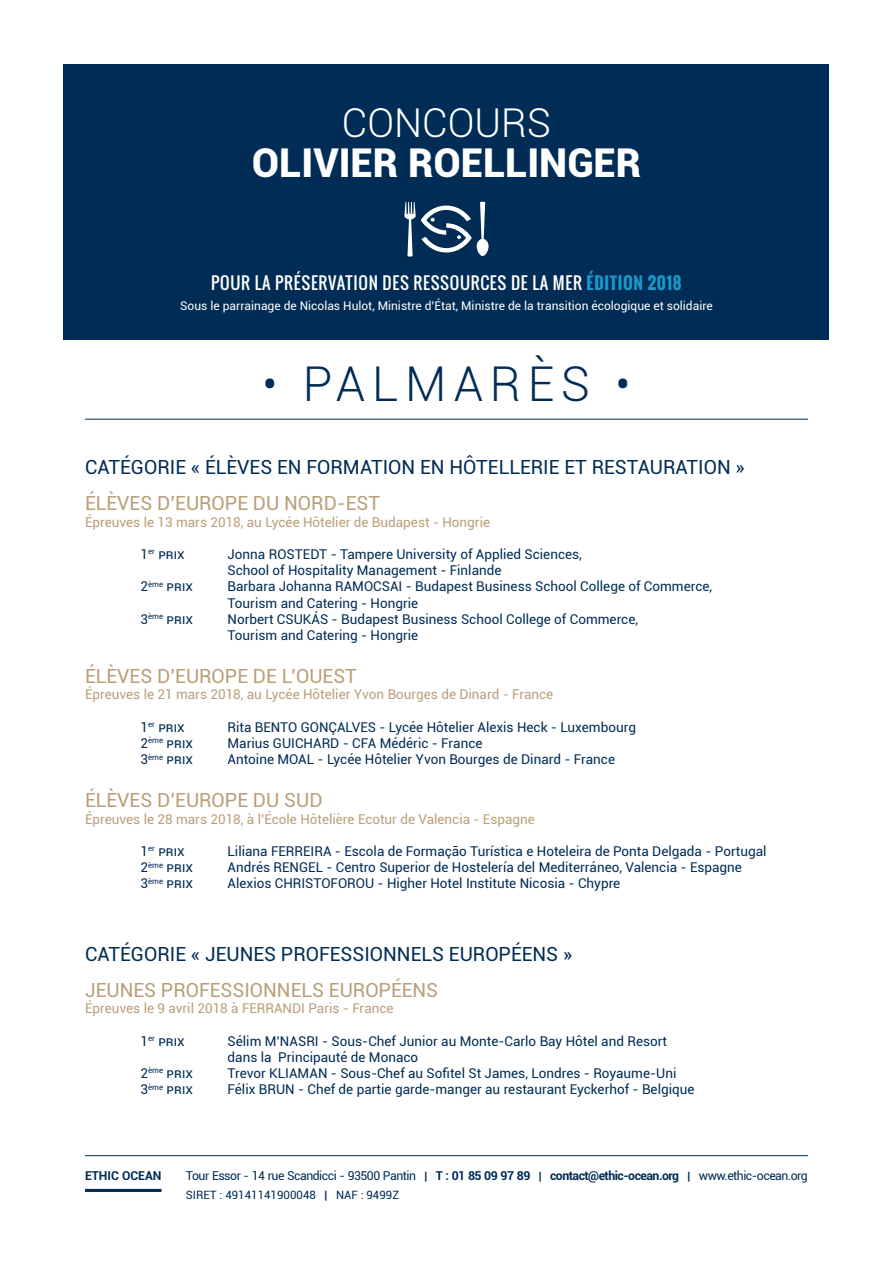
<style>
.page{position:relative;width:893px;height:1263px;background:#fff}
.page>*{position:absolute;margin:0;border:0;box-sizing:border-box;transform-origin:0 0}
.t1{font:300 48px "Roboto";letter-spacing:.14em;color:#002c55}
.t2{font:900 39.75px "Roboto";color:#fff}
.t3{font:300 39.75px "Roboto";color:#fff}
.t4{font:19.5px "Roboto";color:#b99f78}
.t5{font:19.5px "Roboto";color:#002c55}
.t6{font:16.5px "Oswald";letter-spacing:.04em;color:#fff}
.t7{font:13.5px/16.2px "Roboto";color:#002c55}
.t8{font:13.5px "Roboto";color:#b99f78}
.t9{font:12.3px "Roboto";letter-spacing:-.04em;color:#002c55}
.t10{font:700 12.3px "Roboto";color:#002c55}
.t11{font:12px "Roboto";color:#fff}
.t12{font:11.55px "Roboto";color:#002c55}
.s1{font-weight:700;color:#1999ca}
.s2{font-weight:700;font-size:11.55px}
.s3{font-weight:700}
</style>
<div class="page">
<hr style="left:85px;top:419px;width:723px;height:1px;background:#002c55">
<hr style="left:85px;top:1155px;width:723px;height:1px;background:#002c55">
<div style="left:64px;top:64px;width:765px;height:276px;background:#002c55"></div>
<svg style="left:404px;top:202px;width:85px;height:54px"></svg>
<hr style="left:85px;top:1189px;width:77px;height:3px;background:#002c55">
<h2 class="t3" style="left:342px;top:96px;width:211px">CONCOURS</h2>
<h2 class="t2" style="left:252px;top:135px;width:391px">OLIVIER ROELLINGER</h2>
<p class="t6" style="left:211px;top:271px;width:472px">POUR LA PRÉSERVATION DES RESSOURCES DE LA MER <span class="s1">ÉDITION 2018</span></p>
<p class="t11" style="left:180px;top:297px;width:534px">Sous le parrainage de Nicolas Hulot, Ministre d’État, Ministre de la transition écologique et solidaire</p>
<h1 class="t1" style="left:262px;top:350px;width:370px">• PALMARÈS •</h1>
<h3 class="t5" style="left:85px;top:454px;width:661px">CATÉGORIE « ÉLÈVES EN FORMATION EN HÔTELLERIE ET RESTAURATION »</h3>
<h3 class="t4" style="left:85px;top:490px;width:296px">ÉLÈVES D’EUROPE DU NORD-EST</h3>
<p class="t8" style="left:85px;top:512px;width:407px">Épreuves le 13 mars 2018, au Lycée Hôtelier de Budapest - Hongrie</p>
<p class="t7" style="left:141px;top:545px;width:46px">1<sup>er</sup> prix</p>
<p class="t7" style="left:228px;top:545px;width:356px">Jonna ROSTEDT - Tampere University of Applied Sciences,<br>School of Hospitality Management - Finlande</p>
<p class="t7" style="left:141px;top:578px;width:54px">2<sup>ème</sup> prix</p>
<p class="t7" style="left:228px;top:578px;width:486px">Barbara Johanna RAMOCSAI - Budapest Business School College of Commerce,<br>Tourism and Catering - Hongrie</p>
<p class="t7" style="left:141px;top:610px;width:54px">3<sup>ème</sup> prix</p>
<p class="t7" style="left:228px;top:610px;width:412px">Norbert CSUKÁS - Budapest Business School College of Commerce,<br>Tourism and Catering - Hongrie</p>
<h3 class="t4" style="left:85px;top:662px;width:273px">ÉLÈVES D’EUROPE DE L’OUEST</h3>
<p class="t8" style="left:85px;top:685px;width:470px">Épreuves le 21 mars 2018, au Lycée Hôtelier Yvon Bourges de Dinard - France</p>
<p class="t7" style="left:141px;top:718px;width:46px">1<sup>er</sup> prix</p>
<p class="t7" style="left:228px;top:718px;width:410px">Rita BENTO GONÇALVES - Lycée Hôtelier Alexis Heck - Luxembourg</p>
<p class="t7" style="left:141px;top:734px;width:54px">2<sup>ème</sup> prix</p>
<p class="t7" style="left:228px;top:734px;width:256px">Marius GUICHARD - CFA Médéric - France</p>
<p class="t7" style="left:141px;top:751px;width:54px">3<sup>ème</sup> prix</p>
<p class="t7" style="left:228px;top:751px;width:389px">Antoine MOAL - Lycée Hôtelier Yvon Bourges de Dinard - France</p>
<h3 class="t4" style="left:85px;top:787px;width:239px">ÉLÈVES D’EUROPE DU SUD</h3>
<p class="t8" style="left:85px;top:809px;width:451px">Épreuves le 28 mars 2018, à l’École Hôtelière Ecotur de Valencia - Espagne</p>
<p class="t7" style="left:141px;top:842px;width:46px">1<sup>er</sup> prix</p>
<p class="t7" style="left:228px;top:842px;width:540px">Liliana FERREIRA - Escola de Formação Turística e Hoteleira de Ponta Delgada - Portugal</p>
<p class="t7" style="left:141px;top:859px;width:54px">2<sup>ème</sup> prix</p>
<p class="t7" style="left:228px;top:859px;width:516px">Andrés RENGEL - Centro Superior de Hostelería del Mediterráneo, Valencia - Espagne</p>
<p class="t7" style="left:141px;top:875px;width:54px">3<sup>ème</sup> prix</p>
<p class="t7" style="left:228px;top:875px;width:394px">Alexios CHRISTOFOROU - Higher Hotel Institute Nicosia - Chypre</p>
<h3 class="t5" style="left:85px;top:940px;width:489px">CATÉGORIE « JEUNES PROFESSIONNELS EUROPÉENS »</h3>
<h3 class="t4" style="left:85px;top:976px;width:355px">JEUNES PROFESSIONNELS EUROPÉENS</h3>
<p class="t8" style="left:85px;top:999px;width:310px">Épreuves le 9 avril 2018 à FERRANDI Paris - France</p>
<p class="t7" style="left:141px;top:1032px;width:46px">1<sup>er</sup> prix</p>
<p class="t7" style="left:228px;top:1032px;width:441px">Sélim M’NASRI - Sous-Chef Junior au Monte-Carlo Bay Hôtel and Resort dans la Principauté de Monaco</p>
<p class="t7" style="left:141px;top:1064px;width:54px">2<sup>ème</sup> prix</p>
<p class="t7" style="left:228px;top:1064px;width:450px">Trevor KLIAMAN - Sous-Chef au Sofitel St James, Londres - Royaume-Uni</p>
<p class="t7" style="left:141px;top:1081px;width:54px">3<sup>ème</sup> prix</p>
<p class="t7" style="left:228px;top:1081px;width:468px">Félix BRUN - Chef de partie garde-manger au restaurant Eyckerhof - Belgique</p>
<p class="t10" style="left:85px;top:1167px;width:78px">ETHIC OCEAN</p>
<p class="t9" style="left:186px;top:1167px;width:623px">Tour Essor - 14 rue Scandicci - 93500 Pantin <span class="s2">|</span> <span class="s3">T : 01 85 09 97 89</span> <span class="s2">|</span> <span class="s3">contact@ethic-ocean.org</span> <span class="s2">|</span> www.ethic-ocean.org</p>
<p class="t12" style="left:186px;top:1187px;width:215px">SIRET : 49141141900048 <span class="s3">|</span> NAF : 9499Z</p>
</div>
